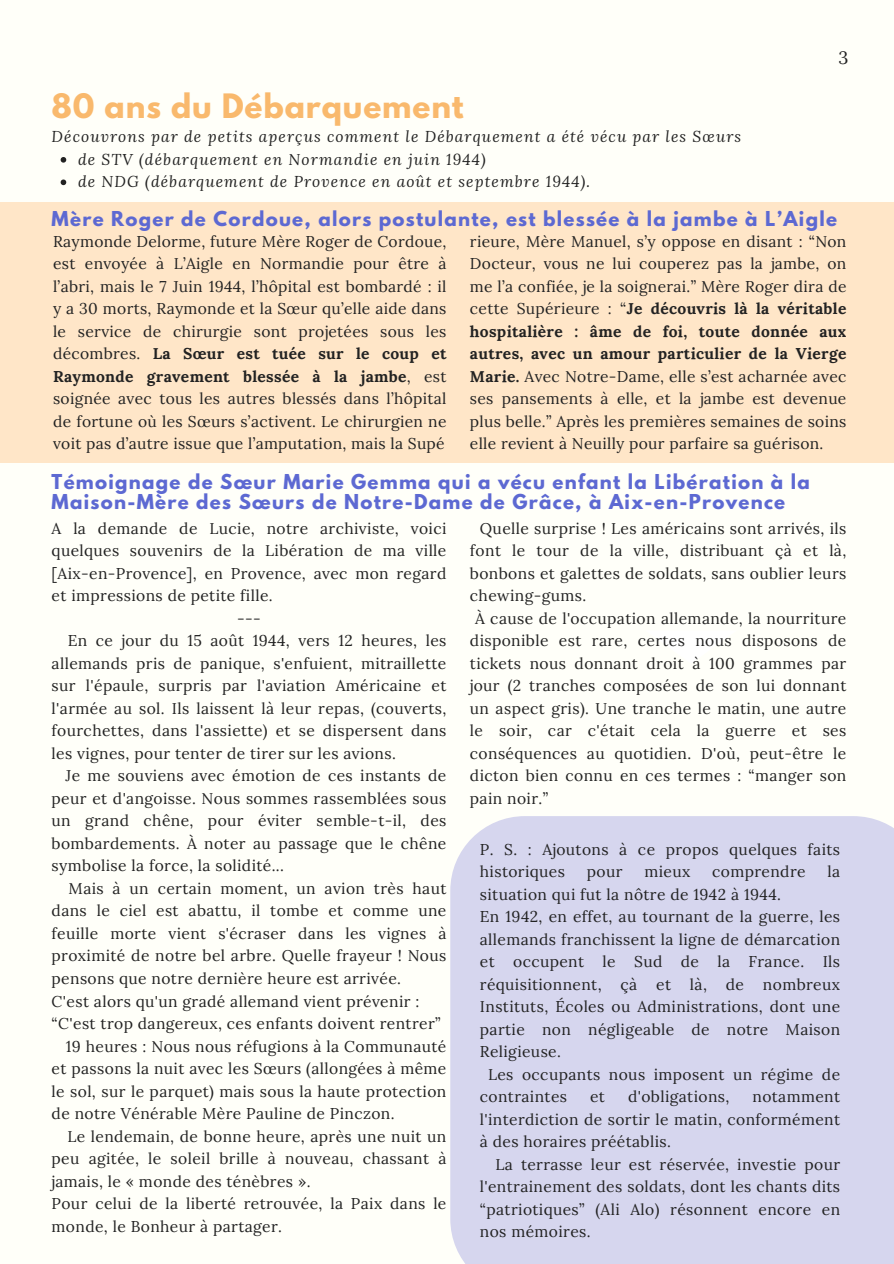
<style>
.page{position:relative;width:894px;height:1264px;background:#fff}
.page>*{position:absolute;margin:0;border:0;box-sizing:border-box;transform-origin:0 0}
.t1{font:700 29.85px "League Spartan";letter-spacing:.03em;color:#f9b96d}
.t2{font:700 18.15px/20.2px "League Spartan";letter-spacing:.07em;color:#5d69d2}
.t3{font:17.85px "Lora";color:#222}
.t4{font:15.6px/22.5px "Lora";letter-spacing:.025em;color:#222;text-align:justify}
.t5{font:italic 15.6px/22.5px "Lora";letter-spacing:.07em;color:#222}
.s1{font-weight:700}
</style>
<div class="page">
<div style="left:0;top:0;width:893px;height:1263px;background:#fffff9"></div>
<div style="left:0;top:202px;width:893px;height:260px;background:#ffe6c8"></div>
<div style="left:450px;top:816px;width:443px;height:447px;background:#d6d6ee"></div>
<svg style="left:61px;top:157px;width:5px;height:6px"></svg>
<svg style="left:61px;top:179px;width:5px;height:6px"></svg>
<h1 class="t1" style="left:52px;top:91px;width:413px">80 ans du Débarquement</h1>
<p class="t5" style="left:78px;top:125px;width:664px;text-indent:-27px">Découvrons par de petits aperçus comment le Débarquement a été vécu par les Sœurs de STV (débarquement en Normandie en juin 1944)<br>de NDG (débarquement de Provence en août et septembre 1944).</p>
<p class="t3" style="left:838px;top:46px;width:11px">3</p>
<p class="t2" style="left:52px;top:211px;width:786px">Mère Roger de Cordoue, alors postulante, est blessée à la jambe à L’Aigle</p>
<p class="t4" style="left:53px;top:230px;width:395px">Raymonde Delorme, future Mère Roger de Cordoue, est envoyée à L’Aigle en Normandie pour être à l’abri, mais le 7 Juin 1944, l’hôpital est bombardé : il y a 30 morts, Raymonde et la Sœur qu’elle aide dans le service de chirurgie sont projetées sous les décombres. <span class="s1">La Sœur est tuée sur le coup et Raymonde gravement blessée à la jambe</span>, est soignée avec tous les autres blessés dans l’hôpital de fortune où les Sœurs s’activent. Le chirurgien ne voit pas d’autre issue que l’amputation, mais la Supé</p>
<p class="t4" style="left:470px;top:230px;width:378px">rieure, Mère Manuel, s’y oppose en disant : “Non Docteur, vous ne lui couperez pas la jambe, on me l’a confiée, je la soignerai.” Mère Roger dira de cette Supérieure : “<span class="s1">Je découvris là la véritable hospitalière : âme de foi, toute donnée aux autres, avec un amour particulier de la Vierge Marie.</span> Avec Notre-Dame, elle s’est acharnée avec ses pansements à elle, et la jambe est devenue plus belle.” Après les premières semaines de soins elle revient à Neuilly pour parfaire sa guérison.</p>
<p class="t2" style="left:52px;top:473px;width:759px">Témoignage de Sœur Marie Gemma qui a vécu enfant la Libération à la<br>Maison-Mère des Sœurs de Notre-Dame de Grâce, à Aix-en-Provence</p>
<p class="t4" style="left:52px;top:517px;width:396px">A la demande de Lucie, notre archiviste, voici</p>
<p class="t4" style="left:52px;top:539px;width:396px">quelques souvenirs de la Libération de ma ville</p>
<p class="t4" style="left:52px;top:562px;width:396px">[Aix-en-Provence], en Provence, avec mon regard</p>
<p class="t4" style="left:52px;top:584px;width:222px">et impressions de petite fille.</p>
<p class="t4" style="left:237px;top:607px;width:25px">---</p>
<p class="t4" style="left:68px;top:629px;width:380px">En ce jour du 15 août 1944, vers 12 heures, les</p>
<p class="t4" style="left:52px;top:652px;width:396px">allemands pris de panique, s'enfuient, mitraillette</p>
<p class="t4" style="left:52px;top:674px;width:396px">sur l'épaule, surpris par l'aviation Américaine et</p>
<p class="t4" style="left:52px;top:697px;width:396px">l'armée au sol. Ils laissent là leur repas, (couverts,</p>
<p class="t4" style="left:52px;top:719px;width:396px">fourchettes, dans l'assiette) et se dispersent dans</p>
<p class="t4" style="left:52px;top:742px;width:345px">les vignes, pour tenter de tirer sur les avions.</p>
<p class="t4" style="left:66px;top:764px;width:382px">Je me souviens avec émotion de ces instants de</p>
<p class="t4" style="left:52px;top:787px;width:396px">peur et d'angoisse. Nous sommes rassemblées sous</p>
<p class="t4" style="left:52px;top:809px;width:396px">un grand chêne, pour éviter semble-t-il, des</p>
<p class="t4" style="left:52px;top:832px;width:396px">bombardements. À noter au passage que le chêne</p>
<p class="t4" style="left:52px;top:854px;width:234px">symbolise la force, la solidité...</p>
<p class="t4" style="left:69px;top:877px;width:379px">Mais à un certain moment, un avion très haut</p>
<p class="t4" style="left:52px;top:899px;width:396px">dans le ciel est abattu, il tombe et comme une</p>
<p class="t4" style="left:52px;top:922px;width:396px">feuille morte vient s'écraser dans les vignes à</p>
<p class="t4" style="left:52px;top:944px;width:396px">proximité de notre bel arbre. Quelle frayeur ! Nous</p>
<p class="t4" style="left:52px;top:967px;width:351px">pensons que notre dernière heure est arrivée.</p>
<p class="t4" style="left:52px;top:989px;width:369px">C'est alors qu'un gradé allemand vient prévenir :</p>
<p class="t4" style="left:52px;top:1012px;width:390px">“C'est trop dangereux, ces enfants doivent rentrer”</p>
<p class="t4" style="left:66px;top:1034px;width:382px">19 heures : Nous nous réfugions à la Communauté</p>
<p class="t4" style="left:52px;top:1057px;width:396px">et passons la nuit avec les Sœurs (allongées à même</p>
<p class="t4" style="left:52px;top:1079px;width:396px">le sol, sur le parquet) mais sous la haute protection</p>
<p class="t4" style="left:52px;top:1102px;width:344px">de notre Vénérable Mère Pauline de Pinczon.</p>
<p class="t4" style="left:67px;top:1124px;width:380px">Le lendemain, de bonne heure, après une nuit un</p>
<p class="t4" style="left:52px;top:1147px;width:396px">peu agitée, le soleil brille à nouveau, chassant à</p>
<p class="t4" style="left:52px;top:1169px;width:260px">jamais, le « monde des ténèbres ».</p>
<p class="t4" style="left:52px;top:1192px;width:396px">Pour celui de la liberté retrouvée, la Paix dans le</p>
<p class="t4" style="left:52px;top:1214px;width:232px">monde, le Bonheur à partager.</p>
<p class="t4" style="left:479px;top:517px;width:368px">Quelle surprise ! Les américains sont arrivés, ils</p>
<p class="t4" style="left:470px;top:539px;width:378px">font le tour de la ville, distribuant çà et là,</p>
<p class="t4" style="left:470px;top:562px;width:378px">bonbons et galettes de soldats, sans oublier leurs</p>
<p class="t4" style="left:470px;top:584px;width:118px">chewing-gums.</p>
<p class="t4" style="left:475px;top:607px;width:373px">À cause de l'occupation allemande, la nourriture</p>
<p class="t4" style="left:470px;top:629px;width:378px">disponible est rare, certes nous disposons de</p>
<p class="t4" style="left:470px;top:652px;width:378px">tickets nous donnant droit à 100 grammes par</p>
<p class="t4" style="left:470px;top:674px;width:378px">jour (2 tranches composées de son lui donnant</p>
<p class="t4" style="left:470px;top:697px;width:378px">un aspect gris). Une tranche le matin, une autre</p>
<p class="t4" style="left:470px;top:719px;width:378px">le soir, car c'était cela la guerre et ses</p>
<p class="t4" style="left:470px;top:742px;width:378px">conséquences au quotidien. D'où, peut-être le</p>
<p class="t4" style="left:470px;top:764px;width:378px">dicton bien connu en ces termes : “manger son</p>
<p class="t4" style="left:470px;top:787px;width:80px">pain noir.”</p>
<p class="t4" style="left:479px;top:837px;width:361px">P. S. : Ajoutons à ce propos quelques faits historiques</p>
<p class="t4" style="left:586px;top:860px;width:37px">pour</p>
<p class="t4" style="left:644px;top:860px;width:47px">mieux</p>
<p class="t4" style="left:712px;top:860px;width:95px">comprendre</p>
<p class="t4" style="left:827px;top:860px;width:14px">la</p>
<p class="t4" style="left:479px;top:882px;width:302px">situation qui fut la nôtre de 1942 à 1944.</p>
<p class="t4" style="left:479px;top:905px;width:361px">En 1942, en effet, au tournant de la guerre, les</p>
<p class="t4" style="left:479px;top:927px;width:361px">allemands franchissent la ligne de démarcation</p>
<p class="t4" style="left:479px;top:950px;width:361px">et occupent le Sud de la France. Ils</p>
<p class="t4" style="left:479px;top:972px;width:361px">réquisitionnent, çà et là, de nombreux</p>
<p class="t4" style="left:479px;top:995px;width:361px">Instituts, Écoles ou Administrations, dont une</p>
<p class="t4" style="left:479px;top:1017px;width:361px">partie non négligeable de notre Maison</p>
<p class="t4" style="left:479px;top:1040px;width:83px">Religieuse.</p>
<p class="t4" style="left:488px;top:1062px;width:353px">Les occupants nous imposent un régime de</p>
<p class="t4" style="left:479px;top:1085px;width:89px">contraintes</p>
<p class="t4" style="left:590px;top:1085px;width:16px">et</p>
<p class="t4" style="left:628px;top:1085px;width:103px">d'obligations,</p>
<p class="t4" style="left:479px;top:1085px;width:361px;text-indent:272px">notamment l'interdiction de sortir le matin, conformément à des horaires préétablis.</p>
<p class="t4" style="left:479px;top:1152px;width:362px;text-indent:16px">La terrasse leur est réservée, investie pour l'entrainement des soldats, dont les chants dits “patriotiques” (Ali Alo) résonnent encore en nos mémoires.</p>
</div>
